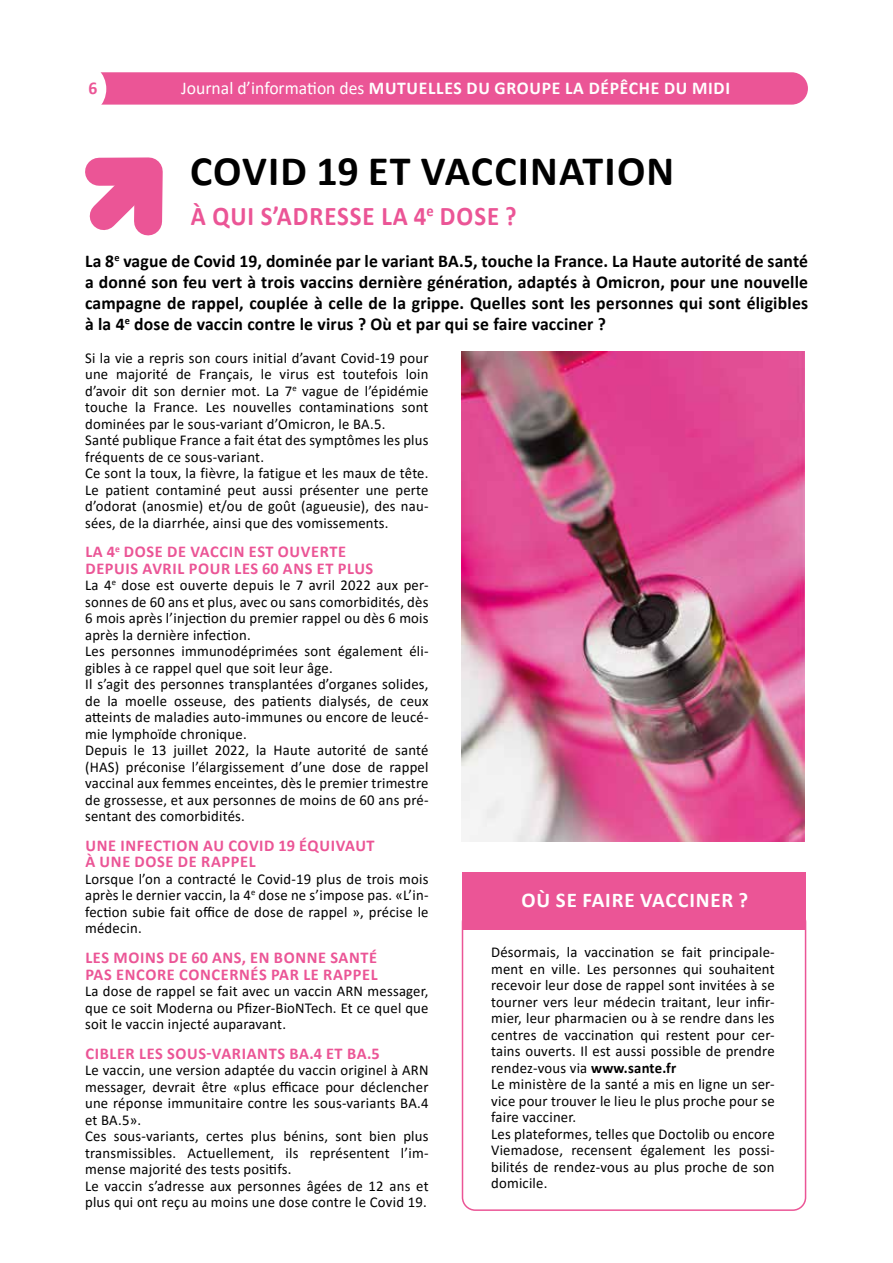
<style>
.page{position:relative;width:893px;height:1263px;background:#fff}
.page>*{position:absolute;margin:0;border:0;box-sizing:border-box;transform-origin:0 0}
.t1{font:700 42px "Calibri";letter-spacing:.03em;color:#000}
.t2{font:700 27px "Calibri";letter-spacing:.04em;color:#eb5596;scale:.92 1}
.t3{font:700 21px "Calibri";letter-spacing:.04em;color:#fff}
.t4{font:700 18px/21px "Calibri";letter-spacing:.01em;color:#000;text-align:justify}
.t5{font:700 18px "Calibri";letter-spacing:.04em;color:#fff}
.t6{font:700 18px "Calibri";color:#eb5596}
.t7{font:700 16.5px/16.5px "Calibri";letter-spacing:.04em;color:#eb5596}
.t8{font:15px/16.5px "Calibri";letter-spacing:.015em;color:#000}
.s1{font-weight:400}
.s2{font-weight:700}
</style>
<div class="page">
<div style="left:101px;top:72px;width:707px;height:33px;background:#eb5596"></div>
<div style="left:50px;top:61px;width:56px;height:56px;background:#fff;border-radius:50%"></div>
<svg style="left:85px;top:157px;width:78px;height:79px"></svg>
<div style="left:462px;top:872px;width:343px;height:58px;background:#eb5596"></div>
<div style="left:462px;top:909px;width:344px;height:302px;border:2px solid #eb5596;border-radius:13px"></div>
<img style="left:461px;top:352px;width:344px;height:490px">
<p class="t6" style="left:89px;top:75px;width:10px">6</p>
<p class="t5" style="left:181px;top:75px;width:550px"><span class="s1">Journal d’information des</span> MUTUELLES DU GROUPE LA DÉPÊCHE DU MIDI</p>
<h1 class="t1" style="left:190px;top:142px;width:486px">COVID 19 ET VACCINATION</h1>
<h2 class="t2" style="left:191px;top:197px;width:356px">À QUI S’ADRESSE LA 4<sup>e</sup> DOSE ?</h2>
<p class="t4" style="left:85px;top:249px;width:724px">La 8<sup>e</sup> vague de Covid 19, dominée par le variant BA.5, touche la France. La Haute autorité de santé a donné son feu vert à trois vaccins dernière génération, adaptés à Omicron, pour une nouvelle campagne de rappel, couplée à celle de la grippe. Quelles sont les personnes qui sont éligibles à la 4<sup>e</sup> dose de vaccin contre le virus ? Où et par qui se faire vacciner ?</p>
<p class="t8" style="left:85px;top:349px;width:345px">Si la vie a repris son cours initial d’avant Covid-19 pour une majorité de Français, le virus est toutefois loin d’avoir dit son dernier mot. La 7<sup>e</sup> vague de l’épidémie touche la France. Les nouvelles contaminations sont dominées par le sous-variant d’Omicron, le BA.5.<br>Santé publique France a fait état des symptômes les plus fréquents de ce sous-variant.<br>Ce sont la toux, la fièvre, la fatigue et les maux de tête.<br>Le patient contaminé peut aussi présenter une perte d’odorat (anosmie) et/ou de goût (agueusie), des nau&shy;sées, de la diarrhée, ainsi que des vomissements.</p>
<p class="t7" style="left:85px;top:543px;width:289px">LA 4<sup>e</sup> DOSE DE VACCIN EST OUVERTE<br>DEPUIS AVRIL POUR LES 60 ANS ET PLUS</p>
<p class="t8" style="left:85px;top:577px;width:345px">La 4<sup>e</sup> dose est ouverte depuis le 7 avril 2022 aux per&shy;sonnes de 60 ans et plus, avec ou sans comorbidités, dès 6 mois après l’injection du premier rappel ou dès 6 mois après la dernière infection.<br>Les personnes immunodéprimées sont également éli&shy;gibles à ce rappel quel que soit leur âge.<br>Il s’agit des personnes transplantées d’organes solides, de la moelle osseuse, des patients dialysés, de ceux atteints de maladies auto-immunes ou encore de leucé&shy;mie lymphoïde chronique.<br>Depuis le 13 juillet 2022, la Haute autorité de santé (HAS) préconise l’élargissement d’une dose de rappel vaccinal aux femmes enceintes, dès le premier trimestre de grossesse, et aux personnes de moins de 60 ans pré&shy;sentant des comorbidités.</p>
<p class="t7" style="left:85px;top:837px;width:291px">UNE INFECTION AU COVID 19 ÉQUIVAUT<br>À UNE DOSE DE RAPPEL</p>
<p class="t8" style="left:85px;top:870px;width:345px;text-align:justify">Lorsque l’on a contracté le Covid-19 plus de trois mois après le dernier vaccin, la 4<sup>e</sup> dose ne s’impose pas. «L’in&shy;fection subie fait office de dose de rappel », précise le médecin.</p>
<p class="t7" style="left:85px;top:949px;width:294px">LES MOINS DE 60 ANS, EN BONNE SANTÉ<br>PAS ENCORE CONCERNÉS PAR LE RAPPEL</p>
<p class="t8" style="left:85px;top:982px;width:345px;text-align:justify">La dose de rappel se fait avec un vaccin ARN messager, que ce soit Moderna ou Pfizer-BioNTech. Et ce quel que soit le vaccin injecté auparavant.</p>
<p class="t7" style="left:85px;top:1044px;width:296px">CIBLER LES SOUS-VARIANTS BA.4 ET BA.5</p>
<p class="t8" style="left:85px;top:1062px;width:345px">Le vaccin, une version adaptée du vaccin originel à ARN messager, devrait être «plus efficace pour déclencher une réponse immunitaire contre les sous-variants BA.4 et BA.5».<br>Ces sous-variants, certes plus bénins, sont bien plus transmissibles. Actuellement, ils représentent l’im&shy;mense majorité des tests positifs.<br>Le vaccin s’adresse aux personnes âgées de 12 ans et plus qui ont reçu au moins une dose contre le Covid 19.</p>
<h3 class="t3" style="left:522px;top:885px;width:228px">OÙ SE FAIRE VACCINER ?</h3>
<p class="t8" style="left:491px;top:943px;width:285px">Désormais, la vaccination se fait principale&shy;ment en ville. Les personnes qui souhaitent recevoir leur dose de rappel sont invitées à se tourner vers leur médecin traitant, leur infir&shy;mier, leur pharmacien ou à se rendre dans les centres de vaccination qui restent pour cer&shy;tains ouverts. Il est aussi possible de prendre rendez-vous via <span class="s2">www.sante.fr<br></span>Le ministère de la santé a mis en ligne un ser&shy;vice pour trouver le lieu le plus proche pour se faire vacciner.<br>Les plateformes, telles que Doctolib ou encore Viemadose, recensent également les possi&shy;bilités de rendez-vous au plus proche de son domicile.</p>
</div>
